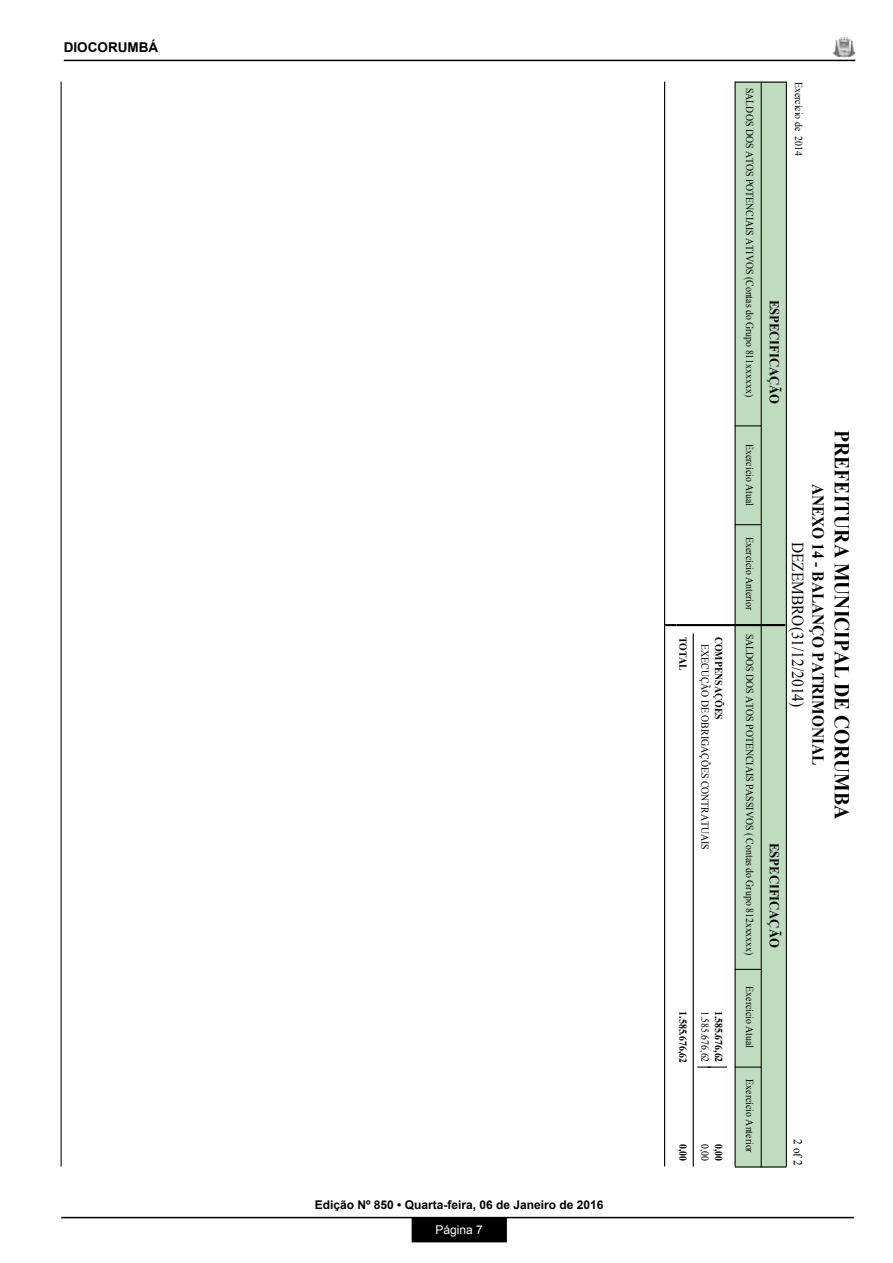
<style>
.page{position:relative;width:893px;height:1263px;background:#fff}
.page>*{position:absolute;margin:0;border:0;box-sizing:border-box;transform-origin:0 0}
.t1{font:700 21.3px "Times New Roman";color:#000;scale:.92 1}
.t2{font:700 16.8px "Times New Roman";color:#000;scale:.92 1}
.t3{font:16.8px "Times New Roman";color:#000;scale:.92 1}
.t4{font:700 13.65px "Times New Roman";color:#000;scale:.92 1}
.t5{font:700 13.5px "Arial";color:#000}
.t6{font:12.15px "Times New Roman";color:#000;scale:.92 1}
.t7{font:700 12px "Arial";color:#000}
.t8{font:12px "Arial";color:#fff}
.t9{font:10.65px "Times New Roman";color:#000;scale:.92 1}
.t10{font:700 10.65px "Times New Roman";color:#000;scale:.92 1}
</style>
<div class="page">
<div style="left:412px;top:1218px;width:94px;height:23px;background:#000"></div>
<div style="left:412px;top:1217px;width:95px;height:25px;border:2px solid #000"></div>
<hr style="left:61px;top:1217px;width:793px;height:1px;background:#000">
<hr style="left:64px;top:60px;width:791px;height:1px;background:#000">
<img style="left:833px;top:36px;width:22px;height:21px">
<div style="left:735px;top:82px;width:51px;height:1085px;background:#c0dcc0"></div>
<div style="left:735px;top:82px;width:51px;height:1085px;border:1px solid #c0dcc0"></div>
<hr style="left:786px;top:82px;width:1px;height:1084px;background:#000">
<hr style="left:735px;top:82px;width:1px;height:1084px;background:#000">
<hr style="left:735px;top:624px;width:50px;height:2px;background:#000">
<hr style="left:735px;top:1166px;width:51px;height:1px;background:#000">
<hr style="left:735px;top:82px;width:51px;height:1px;background:#000">
<hr style="left:761px;top:83px;width:1px;height:1084px;background:#000">
<svg style="left:735px;top:524px;width:26px;height:1px"></svg>
<hr style="left:735px;top:1066px;width:26px;height:2px;background:#000">
<svg style="left:735px;top:425px;width:26px;height:1px"></svg>
<svg style="left:735px;top:969px;width:26px;height:1px"></svg>
<svg style="left:697px;top:1066px;width:30px;height:2px"></svg>
<hr style="left:693px;top:633px;width:1px;height:533px;background:#000">
<hr style="left:677px;top:624px;width:58px;height:2px;background:#000">
<hr style="left:664px;top:82px;width:1px;height:1084px;background:#000">
<svg style="left:665px;top:624px;width:12px;height:2px"></svg>
<hr style="left:61px;top:82px;width:1px;height:1084px;background:#000">
<p class="t5" style="left:64px;top:38px;width:96px">DIOCORUMBÁ</p>
<p class="t7" style="left:315px;top:1197px;width:290px">Edição Nº 850 • Quarta-feira, 06 de Janeiro de 2016</p>
<p class="t8" style="left:436px;top:1222px;width:49px">Página 7</p>
<p class="t9" style="left:757px;top:88px;width:337px;rotate:90deg">SALDOS DOS ATOS POTENCIAIS ATIVOS (Contas do Grupo 811xxxxxx)</p>
<p class="t9" style="left:806px;top:82px;width:82px;rotate:90deg">Exercício de 2014</p>
<p class="t4" style="left:784px;top:300px;width:115px;rotate:90deg">ESPECIFICAÇÃO</p>
<p class="t10" style="left:690px;top:637px;width:39px;rotate:90deg">TOTAL</p>
<p class="t10" style="left:726px;top:637px;width:92px;rotate:90deg">COMPENSAÇÕES</p>
<p class="t9" style="left:712px;top:644px;width:225px;rotate:90deg">EXECUÇÃO DE OBRIGAÇÕES CONTRATUAIS</p>
<p class="t9" style="left:757px;top:444px;width:69px;rotate:90deg">Exercício Atual</p>
<p class="t9" style="left:757px;top:537px;width:81px;rotate:90deg">Exercício Anterior</p>
<p class="t9" style="left:757px;top:633px;width:351px;rotate:90deg">SALDOS DOS ATOS POTENCIAIS PASSIVOS ( Contas do Grupo 812xxxxxx)</p>
<h2 class="t2" style="left:830px;top:483px;width:308px;rotate:90deg">ANEXO 14 - BALANÇO PATRIMONIAL</h2>
<h2 class="t3" style="left:809px;top:542px;width:181px;rotate:90deg">DEZEMBRO(31/12/2014)</h2>
<p class="t4" style="left:784px;top:843px;width:115px;rotate:90deg">ESPECIFICAÇÃO</p>
<h1 class="t1" style="left:857px;top:430px;width:424px;rotate:90deg">PREFEITURA MUNICIPAL DE CORUMBÁ</h1>
<p class="t10" style="left:690px;top:1011px;width:57px;rotate:90deg">1.585.676,62</p>
<p class="t10" style="left:726px;top:1011px;width:57px;rotate:90deg">1.585.676,62</p>
<p class="t9" style="left:712px;top:1011px;width:57px;rotate:90deg">1.585.676,62</p>
<p class="t9" style="left:757px;top:986px;width:69px;rotate:90deg">Exercício Atual</p>
<p class="t10" style="left:690px;top:1144px;width:20px;rotate:90deg">0,00</p>
<p class="t9" style="left:712px;top:1144px;width:20px;rotate:90deg">0,00</p>
<p class="t10" style="left:726px;top:1144px;width:20px;rotate:90deg">0,00</p>
<p class="t9" style="left:757px;top:1079px;width:81px;rotate:90deg">Exercício Anterior</p>
<p class="t6" style="left:806px;top:1139px;width:30px;rotate:90deg">2 of 2</p>
</div>
